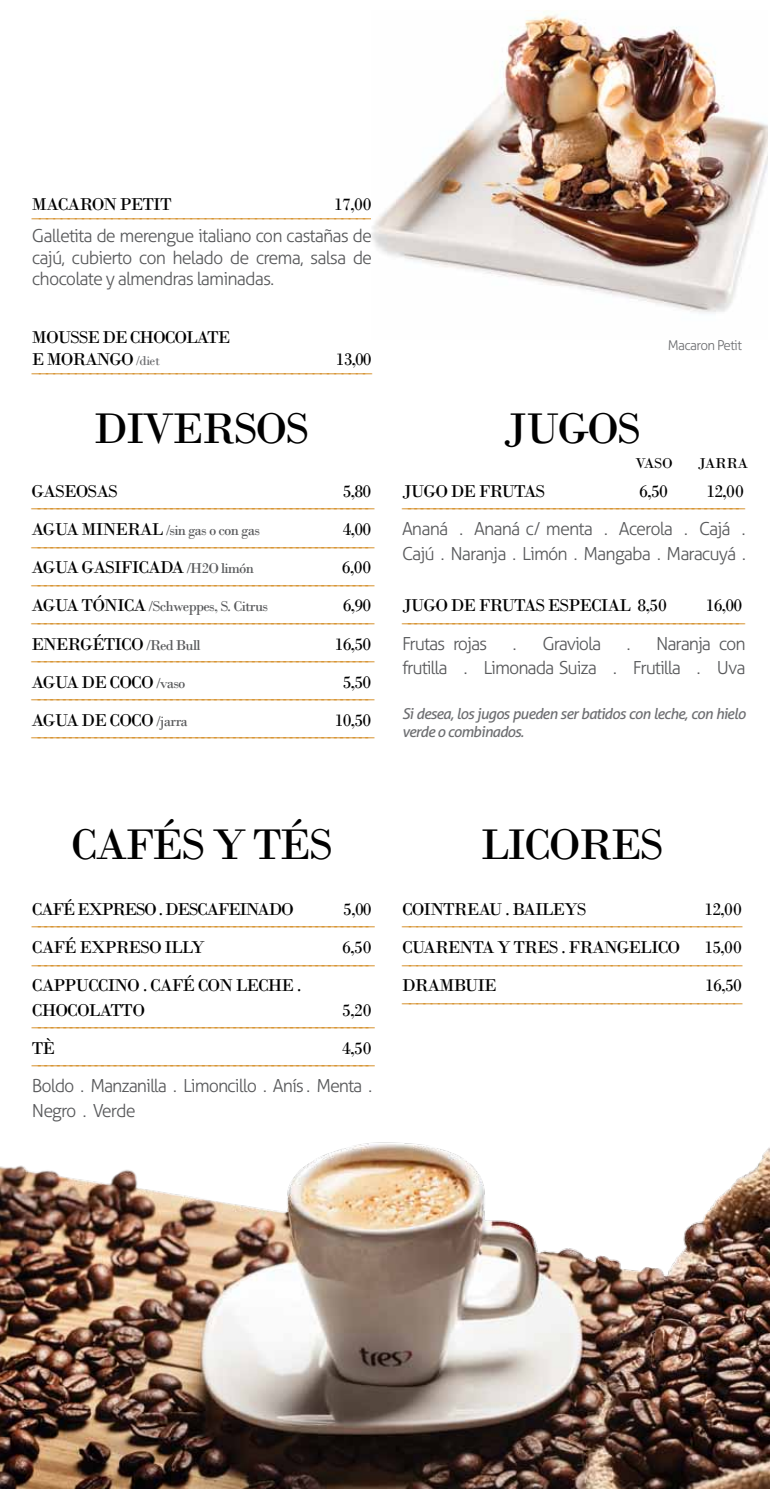
<style>
.page{position:relative;width:770px;height:1489px;background:#fff}
.page>*{position:absolute;margin:0;border:0;box-sizing:border-box;transform-origin:0 0}
.t1{font:45px "Bodoni";color:#000}
.t2{font:18px "Bodoni";color:#d18516}
.t3{font:18px/21.6px "Bodoni";letter-spacing:-.05em;color:#000}
.t4{font:300 18px/24.6px "Aller";letter-spacing:-.06em;color:#58595b}
.t5{font:18px "Bodoni";letter-spacing:-.075em;color:#000}
.t6{font:italic 15px/18px "Aller";letter-spacing:-.05em;color:#6d6e71}
.t7{font:15px "Bodoni";letter-spacing:-.05em;color:#58595b}
.t8{font:15px "Bodoni";color:#000}
.t9{font:300 13.5px "Aller";letter-spacing:-.05em;color:#6d6e71}
.s1{font-size:13.5px;color:#6d6e71}
.s2{font-size:18px;color:#000}
.s3{font-size:15px;color:#58595b}
</style>
<div class="page">
<img style="left:0;top:1142px;width:770px;height:346px">
<img style="left:372px;top:14px;width:395px;height:299px">
<p class="t3" style="left:32px;top:193px;width:141px">MACARON PETIT</p>
<p class="t3" style="left:334px;top:193px;width:39px">17,00</p>
<p class="t2" style="left:32px;top:201px;width:342px">_______________________________________________</p>
<p class="t4" style="left:32px;top:225px;width:342px;line-height:21.6px;text-align:justify">Galletita de merengue italiano con castañas de cajú, cubierto con helado de crema, salsa de chocolate y almendras laminadas.</p>
<p class="t3" style="left:32px;top:326px;width:200px">MOUSSE DE CHOCOLATE<br>E MORANGO <span class="s1">/DIET</span></p>
<p class="t3" style="left:336px;top:348px;width:37px">13,00</p>
<p class="t2" style="left:32px;top:355px;width:342px">_______________________________________________</p>
<h1 class="t1" style="left:94px;top:401px;width:28px">DIVERSOS</h1>
<p class="t3" style="left:31px;top:480px;width:11px">GASEOSAS</p>
<p class="t3" style="left:343px;top:480px;width:30px">5,80</p>
<p class="t2" style="left:31px;top:491px;width:344px">______________________________________________________</p>
<p class="t3" style="left:31px;top:518px;width:13px">AGUA</p>
<p class="t3" style="left:82px;top:518px;width:13px">MINERAL</p>
<p class="t7" style="left:166px;top:521px;width:95px">/SIN GAS O CON GAS</p>
<p class="t3" style="left:343px;top:518px;width:30px">4,00</p>
<p class="t2" style="left:31px;top:529px;width:344px">______________________________________________________</p>
<p class="t3" style="left:31px;top:556px;width:13px">AGUA</p>
<p class="t3" style="left:82px;top:556px;width:11px">GASI</p>
<p class="t3" style="left:121px;top:556px;width:40px">FICADA</p>
<p class="t7" style="left:187px;top:559px;width:69px">/H2O LIMÓN</p>
<p class="t3" style="left:342px;top:556px;width:31px">6,00</p>
<p class="t2" style="left:31px;top:567px;width:344px">______________________________________________________</p>
<p class="t3" style="left:31px;top:594px;width:13px">AGUA</p>
<p class="t7" style="left:82px;top:597px;width:188px"><span class="s2">TÓNICA</span> /SCHWEPPES, S. CITRUS</p>
<p class="t3" style="left:343px;top:594px;width:30px">6,90</p>
<p class="t2" style="left:31px;top:605px;width:344px">______________________________________________________</p>
<p class="t3" style="left:31px;top:633px;width:13px">ENERGÉTI</p>
<p class="t7" style="left:121px;top:635px;width:81px"><span class="s2">CO</span> /RED BULL</p>
<p class="t3" style="left:335px;top:633px;width:38px">16,50</p>
<p class="t2" style="left:31px;top:643px;width:344px">______________________________________________________</p>
<p class="t3" style="left:31px;top:671px;width:13px">AGUA</p>
<p class="t3" style="left:82px;top:671px;width:105px">DE COCO <span class="s3">/VASO</span></p>
<p class="t3" style="left:343px;top:671px;width:30px">5,50</p>
<p class="t2" style="left:31px;top:681px;width:344px">______________________________________________________</p>
<p class="t3" style="left:31px;top:709px;width:13px">AGUA</p>
<p class="t3" style="left:82px;top:709px;width:108px">DE COCO <span class="s3">/JARRA</span></p>
<p class="t3" style="left:335px;top:709px;width:38px">10,50</p>
<p class="t2" style="left:31px;top:719px;width:344px">______________________________________________________</p>
<p class="t9" style="left:667px;top:337px;width:76px">Macaron Petit</p>
<h1 class="t1" style="left:503px;top:401px;width:28px">JUGOS</h1>
<p class="t8" style="left:635px;top:454px;width:10px">VASO</p>
<p class="t8" style="left:698px;top:454px;width:11px">JARRA</p>
<p class="t3" style="left:402px;top:480px;width:145px">JUGO DE FRUTAS</p>
<p class="t3" style="left:639px;top:480px;width:30px">6,50</p>
<p class="t3" style="left:706px;top:480px;width:39px">12,00</p>
<p class="t2" style="left:402px;top:491px;width:344px">______________________________________________________</p>
<p class="t4" style="left:402px;top:516px;width:345px">Ananá . Ananá c/ menta . Acerola . Cajá .<br>Cajú . Naranja . Limón . Mangaba . Maracuyá .</p>
<p class="t3" style="left:402px;top:594px;width:13px">JUGO</p>
<p class="t3" style="left:451px;top:594px;width:218px">DE FRUTAS ESPECIAL 8,50</p>
<p class="t3" style="left:705px;top:594px;width:38px">16,00</p>
<p class="t2" style="left:402px;top:605px;width:344px">______________________________________________________</p>
<p class="t4" style="left:402px;top:630px;width:87px">Frutas rojas</p>
<p class="t4" style="left:513px;top:630px;width:5px">.</p>
<p class="t4" style="left:542px;top:630px;width:60px">Graviola</p>
<p class="t4" style="left:626px;top:630px;width:5px">.</p>
<p class="t4" style="left:402px;top:630px;width:345px;text-align:right">Naranja con<br>frutilla . Limonada Suiza . Frutilla . Uva</p>
<p class="t6" style="left:402px;top:704px;width:345px">Si desea, los jugos pueden ser batidos con leche, con hielo verde o combinados.</p>
<h1 class="t1" style="left:71px;top:817px;width:209px">CAFÉS Y TÉS</h1>
<p class="t3" style="left:32px;top:898px;width:58px">CAFÉ EXP</p>
<p class="t5" style="left:112px;top:898px;width:183px">RESO . DESCAFEINADO</p>
<p class="t3" style="left:343px;top:898px;width:30px">5,00</p>
<p class="t2" style="left:32px;top:908px;width:344px">______________________________________________________</p>
<p class="t3" style="left:32px;top:936px;width:61px">CAFÉ EXP</p>
<p class="t3" style="left:116px;top:936px;width:58px">RESO ILLY</p>
<p class="t3" style="left:342px;top:936px;width:31px">6,50</p>
<p class="t2" style="left:32px;top:947px;width:344px">______________________________________________________</p>
<p class="t3" style="left:32px;top:973px;width:271px;line-height:24.6px">CAPPUCCINO . CAFÉ CON LECHE .<br>CHOCOLATTO</p>
<p class="t3" style="left:342px;top:999px;width:31px">5,20</p>
<p class="t2" style="left:32px;top:1009px;width:344px">______________________________________________________</p>
<p class="t3" style="left:32px;top:1037px;width:9px">TÈ</p>
<p class="t3" style="left:342px;top:1037px;width:31px">4,50</p>
<p class="t2" style="left:32px;top:1047px;width:344px">______________________________________________________</p>
<p class="t4" style="left:32px;top:1073px;width:342px">Boldo . Manzanilla . Limoncillo . Anís . Menta .<br>Negro . Verde</p>
<h1 class="t1" style="left:480px;top:817px;width:97px">LICORES</h1>
<p class="t3" style="left:402px;top:898px;width:186px">COINTREAU . BAILEYS</p>
<p class="t3" style="left:704px;top:898px;width:39px">12,00</p>
<p class="t2" style="left:402px;top:908px;width:342px">_______________________________________________</p>
<p class="t3" style="left:402px;top:936px;width:280px">CUARENTA Y TRES . FRANGELICO</p>
<p class="t3" style="left:704px;top:936px;width:39px">15,00</p>
<p class="t2" style="left:402px;top:947px;width:342px">_______________________________________________</p>
<p class="t3" style="left:402px;top:974px;width:96px">DRAMBUIE</p>
<p class="t3" style="left:705px;top:974px;width:38px">16,50</p>
<p class="t2" style="left:402px;top:985px;width:342px">_______________________________________________</p>
</div>
